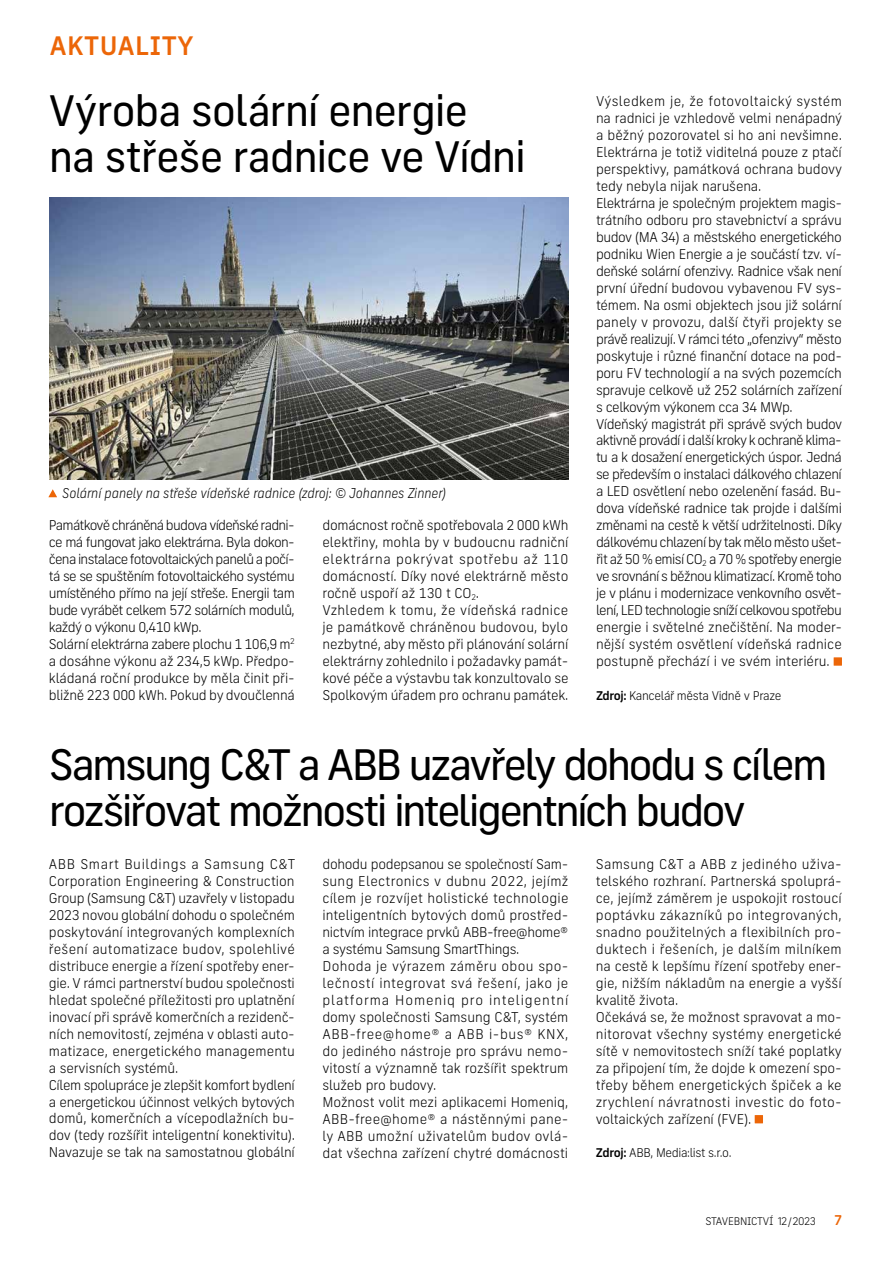
<style>
.page{position:relative;width:893px;height:1263px;background:#fff}
.page>*{position:absolute;margin:0;border:0;box-sizing:border-box;transform-origin:0 0}
.t1{font:42px/45.9px "New Frank";letter-spacing:-.06em;color:#000}
.t2{font:42px/45.9px "New Frank";letter-spacing:-.03em;color:#000}
.t3{font:500 25.5px "New Frank";letter-spacing:.02em;color:#ec6608}
.t4{font:300 13.5px/17px "New Frank";letter-spacing:-.015em;color:#000}
.t5{font:300 13.5px/17px "New Frank";letter-spacing:-.045em;color:#000}
.t6{font:italic 300 13.5px "New Frank";letter-spacing:-.01em;color:#000;scale:.95 1}
.t7{font:500 13.5px "New Frank";color:#ec6608}
.t8{font:300 12px "New Frank";letter-spacing:-.03em;color:#000}
.t9{font:300 10.5px "New Frank";letter-spacing:-.03em;color:#000}
.s1{font-weight:500}
</style>
<div class="page">
<div style="left:834px;top:657px;width:8px;height:9px;background:#ec6608"></div>
<img style="left:49px;top:198px;width:519px;height:281px">
<svg style="left:48px;top:489px;width:9px;height:8px"></svg>
<div style="left:755px;top:1115px;width:8px;height:8px;background:#ec6608"></div>
<h2 class="t3" style="left:50px;top:29px;width:145px">AKTUALITY</h2>
<h1 class="t2" style="left:49px;top:88px;width:479px">Výroba solární energie<br>na střeše radnice ve Vídni</h1>
<p class="t6" style="left:62px;top:485px;width:406px">Solární panely na střeše vídeňské radnice (zdroj: © Johannes Zinner)</p>
<p class="t5" style="left:49px;top:517px;width:248px">Památkově chráněná budova vídeňské radni&shy;ce má fungovat jako elektrárna. Byla dokon&shy;čena instalace fotovoltaických panelů a počí&shy;tá se se spuštěním fotovoltaického systému umístěného přímo na její střeše. Energii tam bude vyrábět celkem 572 solárních modulů, každý o výkonu 0,410 kWp.<br>Solární elektrárna zabere plochu 1 106,9 m<sup>2 </sup>a dosáhne výkonu až 234,5 kWp. Předpo&shy;kládaná roční produkce by měla činit při&shy;bližně 223 000 kWh. Pokud by dvoučlenná</p>
<p class="t4" style="left:322px;top:517px;width:248px">domácnost ročně spotřebovala 2 000 kWh elektřiny, mohla by v budoucnu radniční elektrárna pokrývat spotřebu až 110 domácností. Díky nové elektrárně město ročně uspoří až 130 t CO<sub>2</sub>.<br>Vzhledem k tomu, že vídeňská radnice je památkově chráněnou budovou, bylo nezbytné, aby město při plánování solární elektrárny zohlednilo i požadavky památ&shy;kové péče a výstavbu tak konzultovalo se Spolkovým úřadem pro ochranu památek.</p>
<p class="t4" style="left:596px;top:93px;width:248px">Výsledkem je, že fotovoltaický systém na radnici je vzhledově velmi nenápadný a běžný pozorovatel si ho ani nevšimne.<br>Elektrárna je totiž viditelná pouze z ptačí perspektivy, památková ochrana budovy tedy nebyla nijak narušena.<br>Elektrárna je společným projektem magis&shy;trátního odboru pro stavebnictví a správu budov (MA 34) a městského energetického podniku Wien Energie a je součástí tzv. ví&shy;deňské solární ofenzivy. Radnice však není první úřední budovou vybavenou FV sys&shy;témem. Na osmi objektech jsou již solární panely v provozu, další čtyři projekty se právě realizují. V rámci této „ofenzivy“ město poskytuje i různé finanční dotace na pod&shy;poru FV technologií a na svých pozemcích spravuje celkově už 252 solárních zařízení s celkovým výkonem cca 34 MWp.<br>Vídeňský magistrát při správě svých budov aktivně provádí i další kroky k ochraně klima&shy;tu a k dosažení energetických úspor. Jedná se především o instalaci dálkového chlazení a LED osvětlení nebo ozelenění fasád. Bu&shy;dova vídeňské radnice tak projde i dalšími změnami na cestě k větší udržitelnosti. Díky dálkovému chlazení by tak mělo město ušet&shy;řit až 50 % emisí CO<sub>2</sub> a 70 % spotřeby energie ve srovnání s běžnou klimatizací. Kromě toho je v plánu i modernizace venkovního osvět&shy;lení, LED technologie sníží celkovou spotřebu energie i světelné znečištění. Na moder&shy;nější systém osvětlení vídeňská radnice postupně přechází i ve svém interiéru.</p>
<p class="t8" style="left:596px;top:688px;width:187px"><span class="s1">Zdroj:</span> Kancelář města Vidně v Praze</p>
<h1 class="t1" style="left:49px;top:742px;width:780px">Samsung C&amp;T a ABB uzavřely dohodu s cílem rozšiřovat možnosti inteligentních budov</h1>
<p class="t4" style="left:49px;top:856px;width:248px">ABB Smart Buildings a Samsung C&amp;T Corporation Engineering &amp; Construction Group (Samsung C&amp;T) uzavřely v listopadu 2023 novou globální dohodu o společném poskytování integrovaných komplexních řešení automatizace budov, spolehlivé distribuce energie a řízení spotřeby ener&shy;gie. V rámci partnerství budou společnosti hledat společné příležitosti pro uplatnění inovací při správě komerčních a rezidenč&shy;ních nemovitostí, zejména v oblasti auto&shy;matizace, energetického managementu a servisních systémů.<br>Cílem spolupráce je zlepšit komfort bydlení a energetickou účinnost velkých bytových domů, komerčních a vícepodlažních bu&shy;dov (tedy rozšířit inteligentní konektivitu).<br>Navazuje se tak na samostatnou globální</p>
<p class="t4" style="left:322px;top:856px;width:248px">dohodu podepsanou se společností Sam&shy;sung Electronics v dubnu 2022, jejímž cílem je rozvíjet holistické technologie inteligentních bytových domů prostřed&shy;nictvím integrace prvků ABB-free@home® a systému Samsung SmartThings.<br>Dohoda je výrazem záměru obou spo&shy;lečností integrovat svá řešení, jako je platforma Homeniq pro inteligentní domy společnosti Samsung C&amp;T, systém ABB-free@home® a ABB i- bus® KNX, do jediného nástroje pro správu nemo&shy;vitostí a významně tak rozšířit spektrum služeb pro budovy.<br>Možnost volit mezi aplikacemi Homeniq, ABB-free@home® a nástěnnými pane&shy;ly ABB umožní uživatelům budov ovlá&shy;dat všechna zařízení chytré domácnosti</p>
<p class="t4" style="left:596px;top:856px;width:248px">Samsung C&amp;T a ABB z jediného uživa&shy;telského rozhraní. Partnerská spoluprá&shy;ce, jejímž záměrem je uspokojit rostoucí poptávku zákazníků po integrovaných, snadno použitelných a flexibilních pro&shy;duktech i řešeních, je dalším milníkem na cestě k lepšímu řízení spotřeby ener&shy;gie, nižším nákladům na energie a vyšší kvalitě života.<br>Očekává se, že možnost spravovat a mo&shy;nitorovat všechny systémy energetické sítě v nemovitostech sníží také poplatky za připojení tím, že dojde k omezení spo&shy;třeby během energetických špiček a ke zrychlení návratnosti investic do foto&shy;voltaických zařízení (FVE).</p>
<p class="t8" style="left:596px;top:1146px;width:137px"><span class="s1">Zdroj:</span> ABB, Media:list s.r.o.</p>
<p class="t9" style="left:705px;top:1215px;width:112px">STAVEBNICTVÍ 12/2023</p>
<p class="t7" style="left:835px;top:1211px;width:9px">7</p>
</div>
